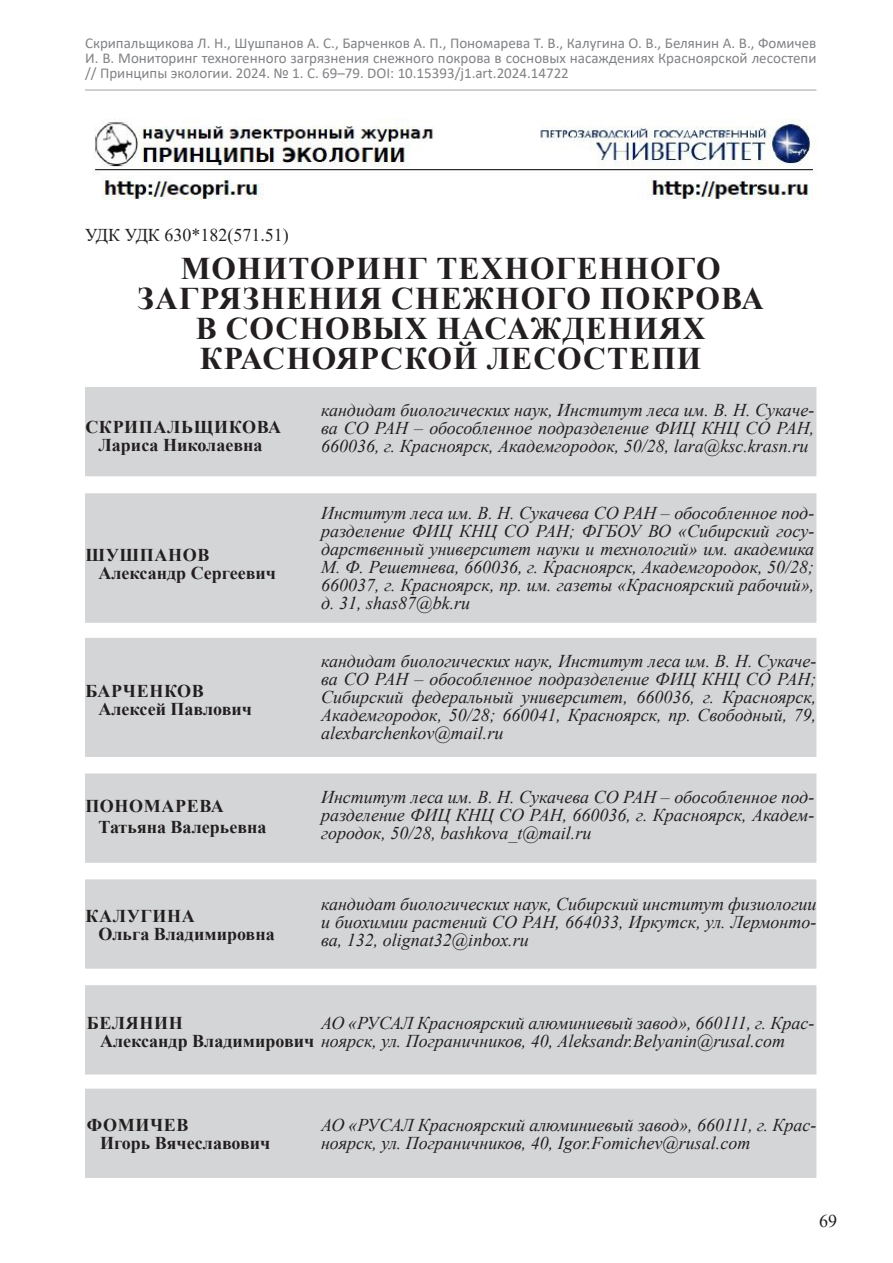
<style>
.page{position:relative;width:893px;height:1263px;background:#fff}
.page>*{position:absolute;margin:0;border:0;box-sizing:border-box;transform-origin:0 0}
.t1{font:700 31.5px/30px "Times New Roman";letter-spacing:.035em;color:#231f20;text-align:center}
.t2{font:italic 18px/18px "Times New Roman";color:#231f20;text-align:justify}
.t3{font:700 18px/18px "Times New Roman";color:#231f20}
.t4{font:18px "Times New Roman";color:#231f20}
.t5{font:15px/15px "Calibri";color:#808285;text-align:justify}
.s1{font-weight:700;font-style:normal}
</style>
<div class="page">
<hr style="left:85px;top:89px;width:731px;height:2px;background:#808285">
<img style="left:94px;top:118px;width:722px;height:82px">
<div style="left:85px;top:387px;width:731px;height:89px;background:#d4d5d7"></div>
<div style="left:85px;top:493px;width:731px;height:130px;background:#d4d5d7;border:2px solid #d4d5d7"></div>
<div style="left:85px;top:638px;width:731px;height:119px;background:#d4d5d7"></div>
<div style="left:85px;top:773px;width:731px;height:90px;background:#d4d5d7;border:2px solid #d4d5d7"></div>
<div style="left:85px;top:879px;width:731px;height:90px;background:#d4d5d7;border:2px solid #d4d5d7"></div>
<div style="left:85px;top:985px;width:731px;height:89px;background:#d4d5d7"></div>
<div style="left:85px;top:1089px;width:731px;height:89px;background:#d4d5d7"></div>
<p class="t5" style="left:85px;top:35px;width:733px">Скрипальщикова Л. Н., Шушпанов А. С., Барченков А. П., Пономарева Т. В., Калугина О. В., Белянин А. В., Фомичев И. В. Мониторинг техногенного загрязнения снежного покрова в сосновых насаждениях Красноярской лесостепи // Принципы экологии. 2024. № 1. С. 69–79. DOI: 10.15393/j1.art.2024.14722</p>
<p class="t4" style="left:85px;top:222px;width:205px">УДК УДК 630*182(571.51)</p>
<h1 class="t1" style="left:137px;top:252px;width:628px">МОНИТОРИНГ ТЕХНОГЕННОГО<br>ЗАГРЯЗНЕНИЯ СНЕЖНОГО ПОКРОВА<br>В СОСНОВЫХ НАСАЖДЕНИЯХ<br>КРАСНОЯРСКОЙ ЛЕСОСТЕПИ</h1>
<p class="t3" style="left:85px;top:418px;width:197px;text-align:center">СКРИПАЛЬЩИКОВА<br>Лариса Николаевна</p>
<p class="t3" style="left:99px;top:545px;width:179px;text-indent:-13px">ШУШПАНОВ<br>Александр Сергеевич</p>
<p class="t3" style="left:99px;top:681px;width:155px;text-indent:-13px">БАРЧЕНКОВ<br>Алексей Павлович</p>
<p class="t2" style="left:321px;top:401px;width:495px">кандидат биологических наук, Институт леса им. В. Н. Сукаче&shy;ва СО РАН – обособленное подразделение ФИЦ КНЦ СО РАН, 660036, г. Красноярск, Академгородок, 50/28, lara@ksc.krasn.ru</p>
<p class="t2" style="left:321px;top:503px;width:495px">Институт леса им. В. Н. Сукачева СО РАН – обособленное под&shy;разделение ФИЦ КНЦ СО РАН; ФГБОУ ВО «Сибирский госу&shy;дарственный университет науки и технологий» им. академика М. Ф. Решетнева, 660036, г. Красноярск, Академгородок, 50/28; 660037, г. Красноярск, пр. им. газеты «Красноярский рабочий», д. 31, shas87@bk.ru</p>
<p class="t2" style="left:321px;top:652px;width:497px">кандидат биологических наук, Институт леса им. В. Н. Сукаче&shy;ва СО РАН – обособленное подразделение ФИЦ КНЦ СО РАН; Сибирский федеральный университет, 660036, г. Красноярск, Академгородок, 50/28; 660041, Красноярск, пр. Свободный, 79, alexbarchenkov@mail.ru</p>
<p class="t3" style="left:99px;top:794px;width:169px;line-height:21.6px;text-indent:-13px">ПОНОМАРЕВА<br>Татьяна Валерьевна</p>
<p class="t2" style="left:321px;top:788px;width:495px">Институт леса им. В. Н. Сукачева СО РАН – обособленное под&shy;разделение ФИЦ КНЦ СО РАН, 660036, г. Красноярск, Академ&shy;городок, 50/28, bashkova_t@mail.ru</p>
<p class="t3" style="left:99px;top:907px;width:178px;text-indent:-13px">КАЛУГИНА<br>Ольга Владимировна</p>
<p class="t2" style="left:321px;top:894px;width:497px">кандидат биологических наук, Сибирский институт физиологии и биохимии растений СО РАН, 664033, Иркутск, ул. Лермонто&shy;ва, 132, olignat32@inbox.ru</p>
<p class="t2" style="left:321px;top:1013px;width:495px">АО «РУСАЛ Красноярский алюминиевый завод», 660111, г. Крас-</p>
<p class="t2" style="left:100px;top:1013px;width:687px;text-indent:-13px"><span class="s1">БЕЛЯНИН<br>Александр Владимирович</span> ноярск, ул. Пограничников, 40, Aleksandr.Belyanin@rusal.com</p>
<p class="t3" style="left:100px;top:1115px;width:172px;text-indent:-13px">ФОМИЧЕВ<br>Игорь Вячеславович</p>
<p class="t2" style="left:321px;top:1115px;width:497px">АО «РУСАЛ Красноярский алюминиевый завод», 660111, г. Крас&shy;ноярск, ул. Пограничников, 40, Igor.Fomichev@rusal.com</p>
<p class="t4" style="left:819px;top:1208px;width:19px">69</p>
</div>
